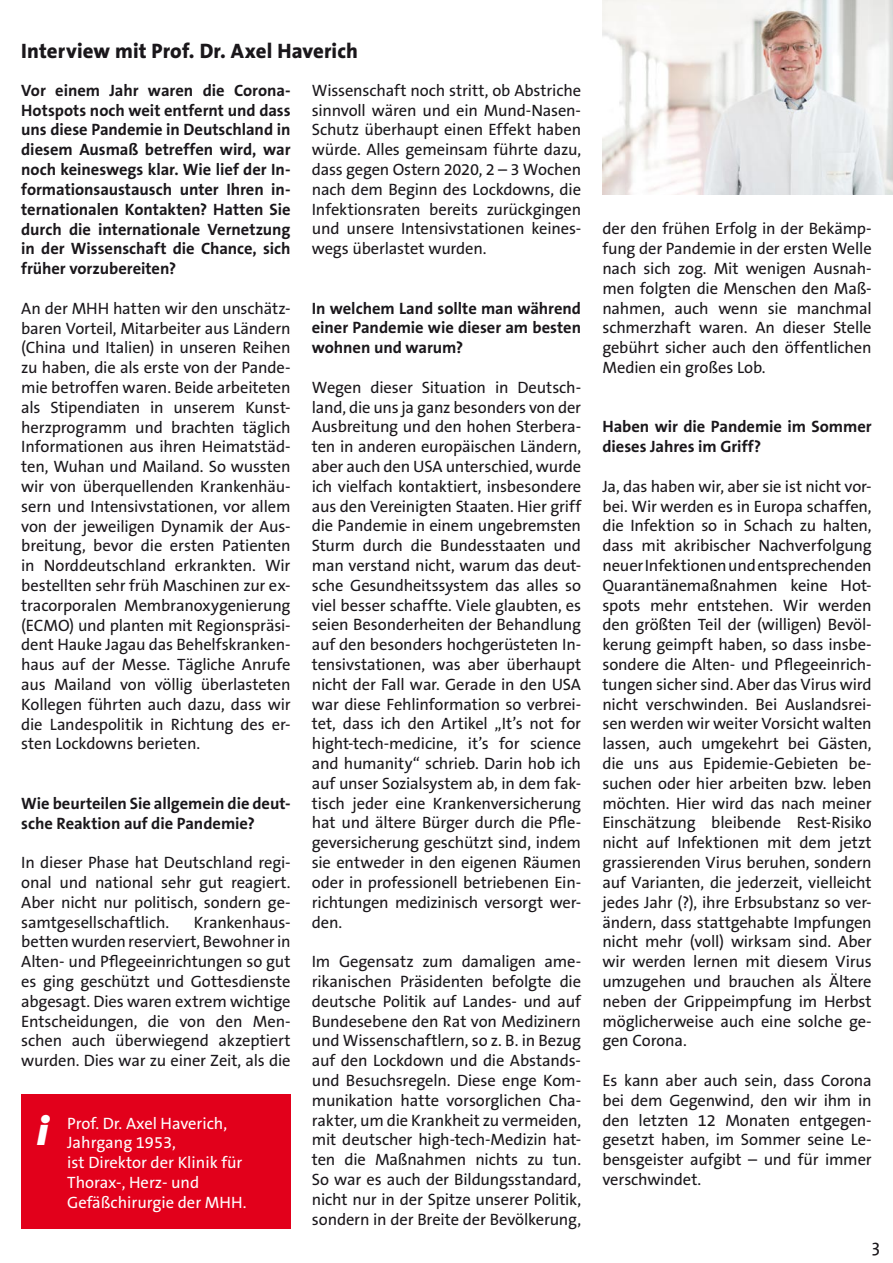
<style>
.page{position:relative;width:893px;height:1263px;background:#fff}
.page>*{position:absolute;margin:0;border:0;box-sizing:border-box;transform-origin:0 0}
.t1{font:italic 900 40.5px "The Sans B9";color:#fff}
.t2{font:800 21px "The Sans B8";letter-spacing:.005em;color:#1a171b}
.t3{font:18px "The Sans";color:#1a171b}
.t4{font:16.5px/19.8px "The Sans B5 Plain";letter-spacing:-.01em;color:#1a171b;text-align:justify}
.t5{font:700 16.5px/19.8px "The Sans B7";letter-spacing:-.005em;color:#1a171b;text-align:justify}
.t6{font:16.5px/19.8px "The Sans B5 Plain";color:#fff}
</style>
<div class="page">
<div style="left:21px;top:1094px;width:270px;height:135px;background:#e2001b"></div>
<img style="left:602px;top:0;width:291px;height:195px">
<p class="t2" style="left:21px;top:40px;width:338px">Interview mit Prof. Dr. Axel Haverich</p>
<p class="t5" style="left:21px;top:81px;width:271px">Vor einem Jahr waren die Corona-Hotspots noch weit entfernt und dass uns diese Pandemie in Deutschland in diesem Ausmaß betreffen wird, war noch keineswegs klar. Wie lief der In&shy;formationsaustausch unter Ihren in&shy;ternationalen Kontakten? Hatten Sie durch die internationale Vernetzung in der Wissenschaft die Chance, sich früher vorzubereiten?</p>
<p class="t4" style="left:21px;top:299px;width:271px">An der MHH hatten wir den unschätz&shy;baren Vorteil, Mitarbeiter aus Ländern (China und Italien) in unseren Reihen zu haben, die als erste von der Pande&shy;mie betroffen waren. Beide arbeiteten als Stipendiaten in unserem Kunst&shy;herzprogramm und brachten täglich Informationen aus ihren Heimatstäd&shy;ten, Wuhan und Mailand. So wussten wir von überquellenden Krankenhäu&shy;sern und Intensivstationen, vor allem von der jeweiligen Dynamik der Aus&shy;breitung, bevor die ersten Patienten in Norddeutschland erkrankten. Wir bestellten sehr früh Maschinen zur ex&shy;tracorporalen Membranoxygenierung (ECMO) und planten mit Regionspräsi&shy;dent Hauke Jagau das Behelfskranken&shy;haus auf der Messe. Tägliche Anrufe aus Mailand von völlig überlasteten Kollegen führten auch dazu, dass wir die Landespolitik in Richtung des er&shy;sten Lockdowns berieten.</p>
<p class="t5" style="left:21px;top:794px;width:271px">Wie beurteilen Sie allgemein die deut&shy;sche Reaktion auf die Pandemie?</p>
<p class="t4" style="left:21px;top:853px;width:271px">In dieser Phase hat Deutschland regi&shy;onal und national sehr gut reagiert.<br>Aber nicht nur politisch, sondern ge&shy;samtgesellschaftlich.</p>
<p class="t4" style="left:21px;top:913px;width:271px;text-indent:172px">Krankenhaus&shy;betten wurden reserviert, Bewohner in Alten- und Pflegeeinrichtungen so gut es ging geschützt und Gottesdienste abgesagt. Dies waren extrem wichtige Entscheidungen, die von den Men&shy;schen auch überwiegend akzeptiert wurden. Dies war zu einer Zeit, als die</p>
<h1 class="t1" style="left:37px;top:1110px;width:13px">i</h1>
<p class="t6" style="left:67px;top:1114px;width:181px">Prof. Dr. Axel Haverich,<br>Jahrgang 1953,<br>ist Direktor der Klinik für<br>Thorax-, Herz- und<br>Gefäßchirurgie der MHH.</p>
<p class="t4" style="left:312px;top:81px;width:271px">Wissenschaft noch stritt, ob Abstriche sinnvoll wären und ein Mund-Nasen-Schutz überhaupt einen Effekt haben würde. Alles gemeinsam führte dazu, dass gegen Ostern 2020, 2 – 3 Wochen nach dem Beginn des Lockdowns, die Infektionsraten bereits zurückgingen und unsere Intensivstationen keines&shy;wegs überlastet wurden.</p>
<p class="t5" style="left:312px;top:299px;width:271px">In welchem Land sollte man während einer Pandemie wie dieser am besten wohnen und warum?</p>
<p class="t4" style="left:312px;top:378px;width:271px">Wegen dieser Situation in Deutsch&shy;land, die uns ja ganz besonders von der Ausbreitung und den hohen Sterbera&shy;ten in anderen europäischen Ländern, aber auch den USA unterschied, wurde ich vielfach kontaktiert, insbesondere aus den Vereinigten Staaten. Hier griff die Pandemie in einem ungebremsten Sturm durch die Bundesstaaten und man verstand nicht, warum das deut&shy;sche Gesundheitssystem das alles so viel besser schaffte. Viele glaubten, es seien Besonderheiten der Behandlung auf den besonders hochgerüsteten In&shy;tensivstationen, was aber überhaupt nicht der Fall war. Gerade in den USA war diese Fehlinformation so verbrei&shy;tet, dass ich den Artikel „It’s not for hight-tech-medicine, it’s for science and humanity“ schrieb. Darin hob ich auf unser Sozialsystem ab, in dem fak&shy;tisch jeder eine Krankenversicherung hat und ältere Bürger durch die Pfle&shy;geversicherung geschützt sind, indem sie entweder in den eigenen Räumen oder in professionell betriebenen Ein&shy;richtungen medizinisch versorgt wer&shy;den.</p>
<p class="t4" style="left:312px;top:952px;width:271px">Im Gegensatz zum damaligen ame&shy;rikanischen Präsidenten befolgte die deutsche Politik auf Landes- und auf Bundesebene den Rat von Medizinern und Wissenschaftlern, so z. B. in Bezug auf den Lockdown und die Abstands&shy;und Besuchsregeln. Diese enge Kom&shy;munikation hatte vorsorglichen Cha&shy;rakter, um die Krankheit zu vermeiden, mit deutscher high-tech-Medizin hat&shy;ten die Maßnahmen nichts zu tun.<br>So war es auch der Bildungsstandard, nicht nur in der Spitze unserer Politik, sondern in der Breite der Bevölkerung,</p>
<p class="t4" style="left:602px;top:220px;width:271px">der den frühen Erfolg in der Bekämp&shy;fung der Pandemie in der ersten Welle nach sich zog. Mit wenigen Ausnah&shy;men folgten die Menschen den Maß&shy;nahmen, auch wenn sie manchmal schmerzhaft waren. An dieser Stelle gebührt sicher auch den öffentlichen Medien ein großes Lob.</p>
<p class="t5" style="left:602px;top:417px;width:271px">Haben wir die Pandemie im Sommer dieses Jahres im Griff?</p>
<p class="t4" style="left:602px;top:477px;width:271px">Ja, das haben wir, aber sie ist nicht vor&shy;bei. Wir werden es in Europa schaffen, die Infektion so in Schach zu halten, dass mit akribischer Nachverfolgung neuer Infektionen und entsprechenden Quarantänemaßnahmen keine Hot&shy;spots mehr entstehen. Wir werden den größten Teil der (willigen) Bevöl&shy;kerung geimpft haben, so dass insbe&shy;sondere die Alten- und Pflegeeinrich&shy;tungen sicher sind. Aber das Virus wird nicht verschwinden. Bei Auslandsrei&shy;sen werden wir weiter Vorsicht walten lassen, auch umgekehrt bei Gästen, die uns aus Epidemie-Gebieten be&shy;suchen oder hier arbeiten bzw. leben möchten. Hier wird das nach meiner Einschätzung bleibende Rest-Risiko nicht auf Infektionen mit dem jetzt grassierenden Virus beruhen, sondern auf Varianten, die jederzeit, vielleicht jedes Jahr (?), ihre Erbsubstanz so ver&shy;ändern, dass stattgehabte Impfungen nicht mehr (voll) wirksam sind. Aber wir werden lernen mit diesem Virus umzugehen und brauchen als Ältere neben der Grippeimpfung im Herbst möglicherweise auch eine solche ge&shy;gen Corona.</p>
<p class="t4" style="left:602px;top:1071px;width:271px">Es kann aber auch sein, dass Corona bei dem Gegenwind, den wir ihm in den letzten 12 Monaten entgegen&shy;gesetzt haben, im Sommer seine Le&shy;bensgeister aufgibt – und für immer verschwindet.</p>
<p class="t3" style="left:872px;top:1234px;width:10px">3</p>
</div>
